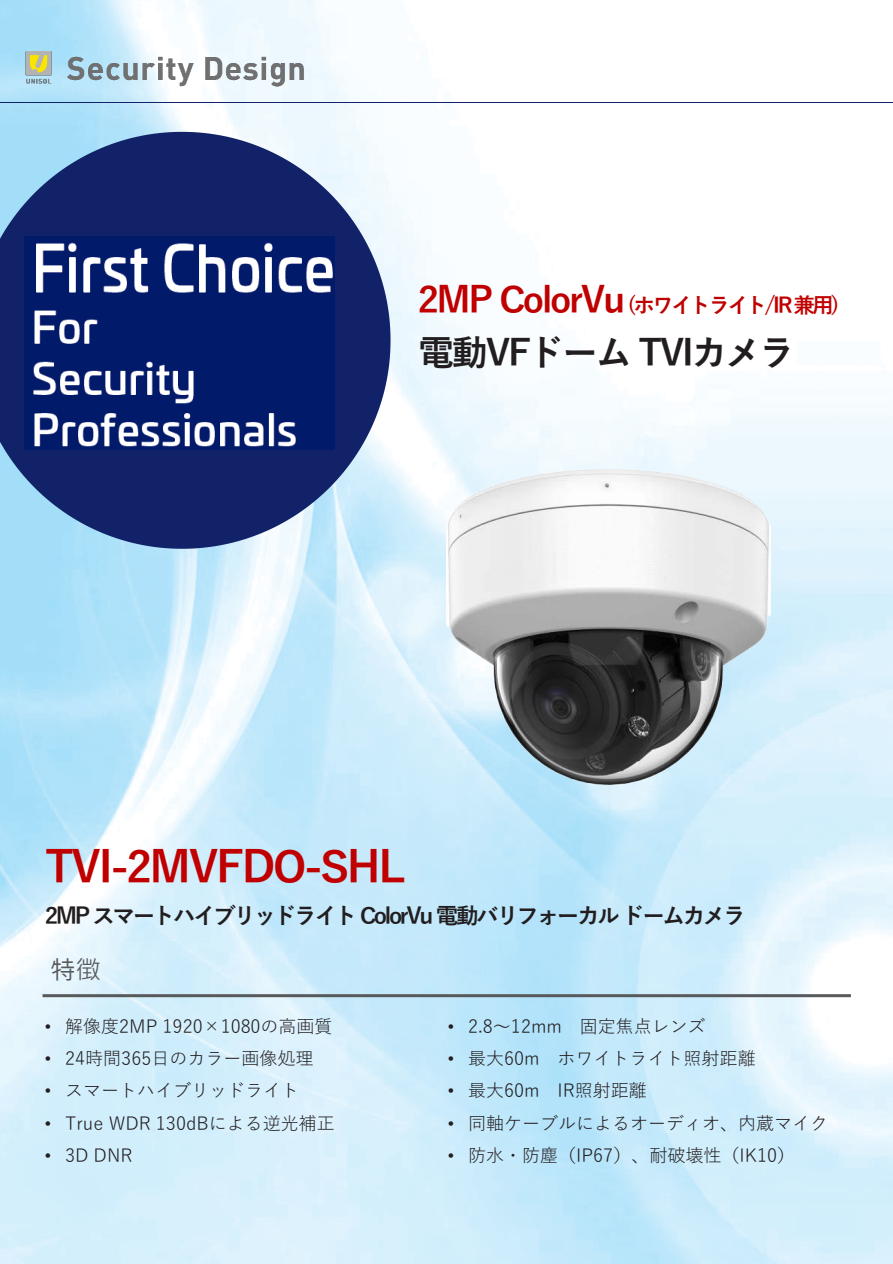
<style>
.page{position:relative;width:893px;height:1264px;background:#fff}
.page>*{position:absolute;margin:0;border:0;box-sizing:border-box;transform-origin:0 0}
.t1{font:700 43.5px "Yu Gothic";letter-spacing:-.055em;color:#c00000}
.t2{font:700 36px "Yu Gothic";letter-spacing:-.065em;color:#221e20}
.t3{font:25.5px "Malgun Gothic";color:#58595b}
.t4{font:700 22.5px "Yu Gothic";letter-spacing:-.105em;color:#221e20}
.t5{font:700 21px "Yu Gothic";letter-spacing:-.11em;color:#c00000}
.t6{font:18px "Yu Gothic";color:#221e20}
.s1{font-size:36px}
.s2{font-family:"Microsoft Jheng Hei"}
.s3{font-family:"Arial"}
</style>
<div class="page">
<img style="left:0;top:0;width:892px;height:1263px">
<hr style="left:0;top:102px;width:892px;height:1px;background:#112269">
<svg style="left:0;top:132px;width:390px;height:416px;fill:#112269"></svg>
<img style="left:24px;top:50px;width:280px;height:37px">
<hr style="left:43px;top:993px;width:807px;height:3px;background:#58595b">
<img style="left:24px;top:237px;width:311px;height:213px">
<img style="left:446px;top:465px;width:324px;height:324px">
<p class="t5" style="left:418px;top:293px;width:423px"><span class="s1">2MP ColorVu</span> (ホワイトライト/IR 兼用)</p>
<p class="t2" style="left:418px;top:332px;width:378px">電動VFドーム TVIカメラ</p>
<p class="t1" style="left:45px;top:842px;width:362px">TVI-2MVFDO-SHL</p>
<p class="t4" style="left:45px;top:902px;width:702px">2MP スマートハイブリッドライト ColorVu 電動バリフォーカルドームカメラ</p>
<h3 class="t3" style="left:50px;top:954px;width:52px">特<span class="s2">徴</span></h3>
<p class="t6" style="left:45px;top:1009px;width:289px"><span class="s3">•</span> 解像度2MP 1920×1080の高画質</p>
<p class="t6" style="left:45px;top:1041px;width:270px"><span class="s3">•</span> 24時間365日のカラー画像処理</p>
<p class="t6" style="left:45px;top:1073px;width:256px"><span class="s3">•</span> スマートハイブリッドライト</p>
<p class="t6" style="left:45px;top:1106px;width:291px"><span class="s3">•</span> True WDR 130dBによる逆光補正</p>
<p class="t6" style="left:45px;top:1138px;width:89px"><span class="s3">•</span> 3D DNR</p>
<p class="t6" style="left:447px;top:1009px;width:259px"><span class="s3">•</span> 2.8〜12mm 固定焦点レンズ</p>
<p class="t6" style="left:447px;top:1041px;width:309px"><span class="s3">•</span> 最大60m ホワイトライト照射距離</p>
<p class="t6" style="left:447px;top:1073px;width:201px"><span class="s3">•</span> 最大60m IR照射距離</p>
<p class="t6" style="left:447px;top:1106px;width:382px"><span class="s3">•</span> 同軸ケーブルによるオーディオ、内蔵マイク</p>
<p class="t6" style="left:447px;top:1138px;width:349px"><span class="s3">•</span> 防水・防塵（IP67）、耐破壊性（IK10）</p>
</div>
